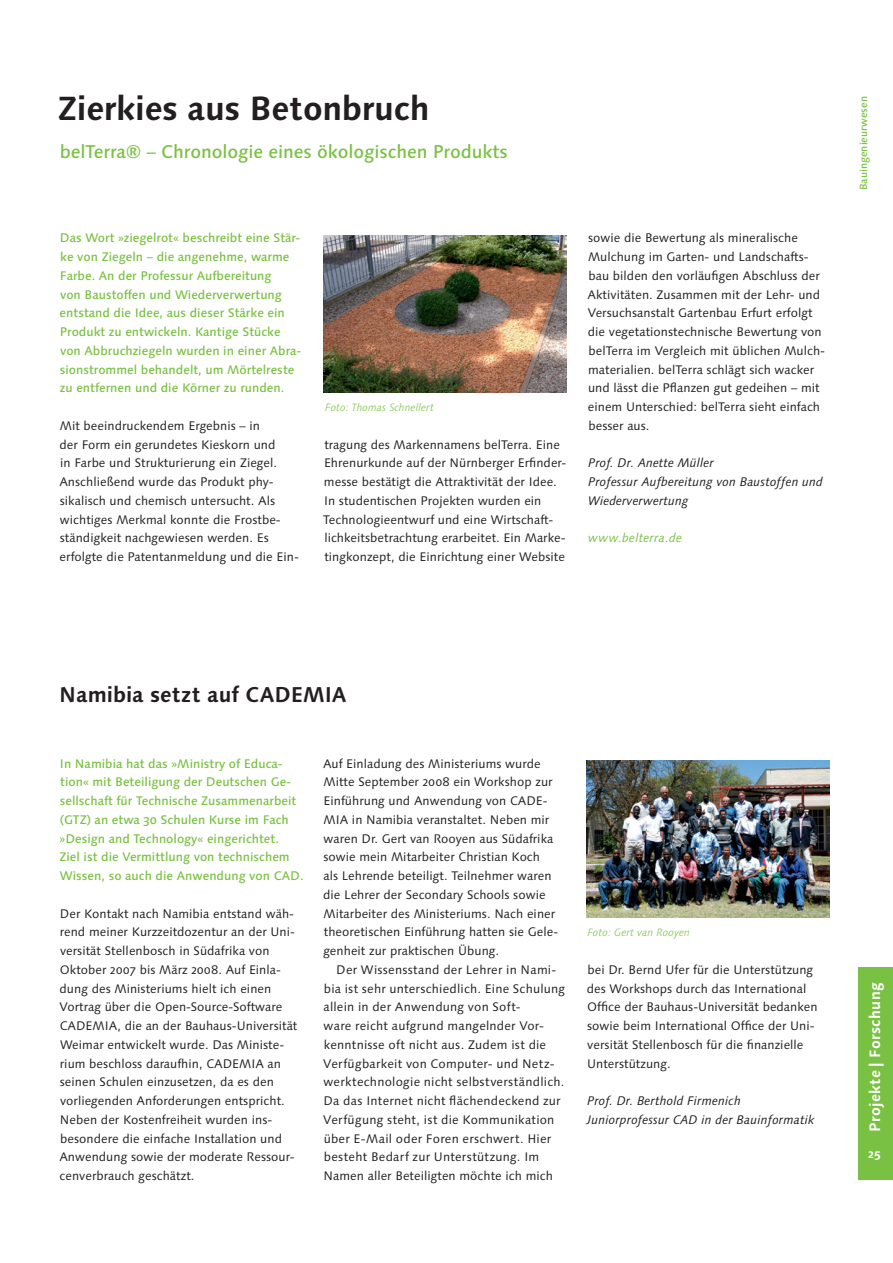
<style>
.page{position:relative;width:893px;height:1263px;background:#fff}
.page>*{position:absolute;margin:0;border:0;box-sizing:border-box;transform-origin:0 0}
.t1{font:700 33.45px "Linotype Syntax Os F";letter-spacing:-.01em;color:#231f20}
.t2{font:700 21.45px "Linotype Syntax Os F";color:#231f20}
.t3{font:500 18.45px "Linotype Syntax Os F";letter-spacing:-.005em;color:#79c142}
.t4{font:700 15px "Linotype Syntax Os F";letter-spacing:.02em;color:#fff}
.t5{font:12.45px/18.8px "Linotype Syntax Os F";letter-spacing:.005em;color:#231f20}
.t6{font:500 12.45px/18.8px "Linotype Syntax Os F";color:#79c142}
.t7{font:italic 12.45px/18.8px "Linotype Syntax Os F";letter-spacing:.005em;color:#231f20}
.t8{font:italic 12.45px "Linotype Syntax Os F";letter-spacing:.015em;color:#79c142}
.t9{font:700 12px "Linotype Syntax Os F";color:#fff}
.t10{font:italic 300 10.65px "Linotype Syntax Os F";color:#79c142}
.t11{font:500 10.5px "Linotype Syntax Os F";color:#79c142}
</style>
<div class="page">
<div style="left:859px;top:967px;width:34px;height:213px;background:#79c142"></div>
<img style="left:587px;top:760px;width:242px;height:157px">
<img style="left:323px;top:235px;width:244px;height:157px">
<h1 class="t1" style="left:57px;top:88px;width:374px">Zierkies aus Betonbruch</h1>
<h3 class="t3" style="left:60px;top:140px;width:449px">belTerra® – Chronologie eines ökologischen Produkts</h3>
<p class="t6" style="left:60px;top:229px;width:243px">Das Wort »ziegelrot« beschreibt eine Stär&shy;ke von Ziegeln – die angenehme, warme Farbe. An der Professur Aufbereitung<br>von Baustoffen und Wiederverwertung entstand die Idee, aus dieser Stärke ein Produkt zu entwickeln. Kantige Stücke von Abbruchziegeln wurden in einer Abra&shy;sionstrommel behandelt, um Mörtelreste zu entfernen und die Körner zu runden.</p>
<p class="t5" style="left:59px;top:416px;width:241px">Mit beeindruckendem Ergebnis – in<br>der Form ein gerundetes Kieskorn und<br>in Farbe und Strukturierung ein Ziegel.<br>Anschließend wurde das Produkt phy&shy;sikalisch und chemisch untersucht. Als wichtiges Merkmal konnte die Frostbe&shy;ständigkeit nachgewiesen werden. Es erfolgte die Patentanmeldung und die Ein-</p>
<p class="t10" style="left:325px;top:401px;width:110px">Foto: Thomas Schnellert</p>
<p class="t5" style="left:323px;top:435px;width:245px">tragung des Markennamens belTerra. Eine Ehrenurkunde auf der Nürnberger Erfinder&shy;messe bestätigt die Attraktivität der Idee.<br>In studentischen Projekten wurden ein Technologieentwurf und eine Wirtschaft&shy;lichkeitsbetrachtung erarbeitet. Ein Marke&shy;tingkonzept, die Einrichtung einer Website</p>
<p class="t5" style="left:588px;top:229px;width:239px">sowie die Bewertung als mineralische Mulchung im Garten- und Landschafts&shy;bau bilden den vorläufigen Abschluss der Aktivitäten. Zusammen mit der Lehr- und Versuchsanstalt Gartenbau Erfurt erfolgt die vegetationstechnische Bewertung von belTerra im Vergleich mit üblichen Mulch&shy;materialien. belTerra schlägt sich wacker und lässt die Pflanzen gut gedeihen – mit einem Unterschied: belTerra sieht einfach besser aus.</p>
<p class="t7" style="left:588px;top:454px;width:236px">Prof. Dr. Anette Müller<br>Professur Aufbereitung von Baustoffen und<br>Wiederverwertung</p>
<p class="t8" style="left:588px;top:531px;width:95px">www.belterra.de</p>
<p class="t11" style="left:857px;top:190px;width:96px;rotate:-90deg">Bauingenieurwesen</p>
<h2 class="t2" style="left:59px;top:681px;width:289px">Namibia setzt auf CADEMIA</h2>
<p class="t6" style="left:59px;top:754px;width:246px">In Namibia hat das »Ministry of Educa&shy;tion« mit Beteiligung der Deutschen Ge&shy;sellschaft für Technische Zusammenarbeit (GTZ) an etwa 30 Schulen Kurse im Fach »Design and Technology« eingerichtet.<br>Ziel ist die Vermittlung von technischem Wissen, so auch die Anwendung von CAD.</p>
<p class="t5" style="left:59px;top:904px;width:240px">Der Kontakt nach Namibia entstand wäh&shy;rend meiner Kurzzeitdozentur an der Uni&shy;versität Stellenbosch in Südafrika von Oktober 2007 bis März 2008. Auf Einla&shy;dung des Ministeriums hielt ich einen Vortrag über die Open-Source-Software CADEMIA, die an der Bauhaus-Universität Weimar entwickelt wurde. Das Ministe&shy;rium beschloss daraufhin, CADEMIA an seinen Schulen einzusetzen, da es den vorliegenden Anforderungen entspricht.<br>Neben der Kostenfreiheit wurden ins&shy;besondere die einfache Installation und Anwendung sowie der moderate Ressour&shy;cenverbrauch geschätzt.</p>
<p class="t5" style="left:323px;top:754px;width:237px">Auf Einladung des Ministeriums wurde Mitte September 2008 ein Workshop zur Einführung und Anwendung von CADE-MIA in Namibia veranstaltet. Neben mir waren Dr. Gert van Rooyen aus Südafrika sowie mein Mitarbeiter Christian Koch<br>als Lehrende beteiligt. Teilnehmer waren die Lehrer der Secondary Schools sowie Mitarbeiter des Ministeriums. Nach einer theoretischen Einführung hatten sie Gele&shy;genheit zur praktischen Übung.</p>
<p class="t5" style="left:323px;top:960px;width:243px;text-indent:13px">Der Wissensstand der Lehrer in Nami&shy;bia ist sehr unterschiedlich. Eine Schulung allein in der Anwendung von Soft-<br>ware reicht aufgrund mangelnder Vor&shy;kenntnisse oft nicht aus. Zudem ist die Verfügbarkeit von Computer- und Netz&shy;werktechnologie nicht selbstverständlich.<br>Da das Internet nicht flächendeckend zur Verfügung steht, ist die Kommunikation über E-Mail oder Foren erschwert. Hier besteht Bedarf zur Unterstützung. Im Namen aller Beteiligten möchte ich mich</p>
<p class="t5" style="left:587px;top:960px;width:232px">bei Dr. Bernd Ufer für die Unterstützung des Workshops durch das International Office der Bauhaus-Universität bedanken sowie beim International Office der Uni&shy;versität Stellenbosch für die finanzielle Unterstützung.</p>
<p class="t10" style="left:587px;top:926px;width:104px">Foto: Gert van Rooyen</p>
<p class="t7" style="left:587px;top:1091px;width:229px">Prof. Dr. Berthold Firmenich<br>Juniorprofessur CAD in der Bauinformatik</p>
<p class="t4" style="left:865px;top:1132px;width:151px;rotate:-90deg">Projekte | Forschung</p>
<p class="t9" style="left:868px;top:1146px;width:14px">25</p>
</div>
